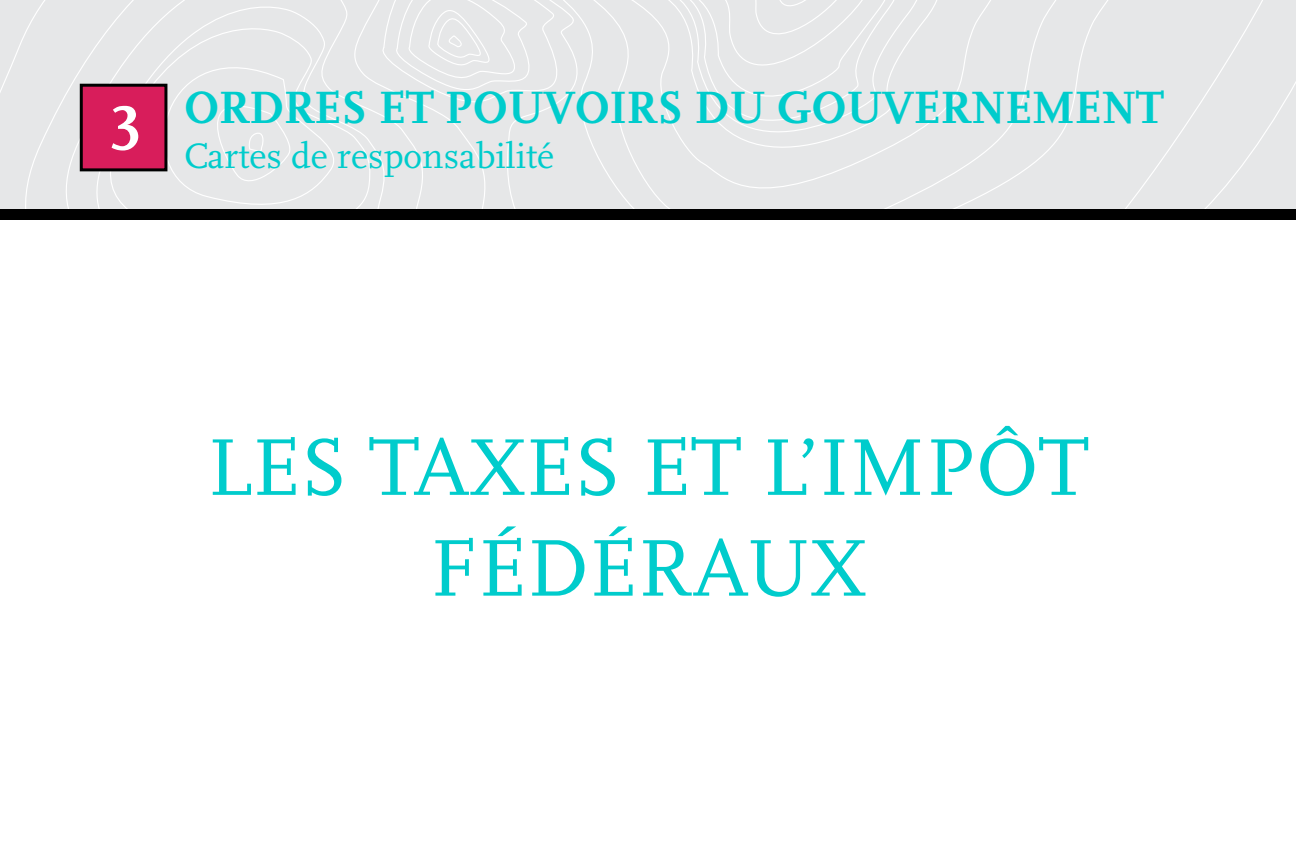
<style>
.page{position:relative;width:1296px;height:864px;background:#fff}
.page>*{position:absolute;margin:0;border:0;box-sizing:border-box;transform-origin:0 0}
.t1{font:84px/100.8px "Scala LF";color:#0cc;text-align:center}
.t2{font:700 65.7px "Scala LF";color:#fff}
.t3{font:700 47.4px "Scala LF";letter-spacing:-.01em;color:#0cc}
.t4{font:36.9px "Scala LF";color:#0cc}
</style>
<div class="page">
<div style="left:0;top:0;width:1296px;height:210px;background:#e6e7e8"></div>
<div style="left:0;top:210px;width:1296px;height:10px;background:#000"></div>
<div style="left:81px;top:85px;width:85px;height:85px;background:#d81d5b"></div>
<div style="left:80px;top:84px;width:87px;height:87px;border:3px solid #000"></div>
<h2 class="t2" style="left:109px;top:91px;width:34px">3</h2>
<p class="t3" style="left:184px;top:81px;width:982px">ORDRES ET POUVOIRS DU GOUVERNEMENT</p>
<p class="t4" style="left:184px;top:136px;width:372px">Cartes de responsabilité</p>
<h1 class="t1" style="left:207px;top:419px;width:883px">les taxes et l’impôt fédéraux</h1>
</div>
